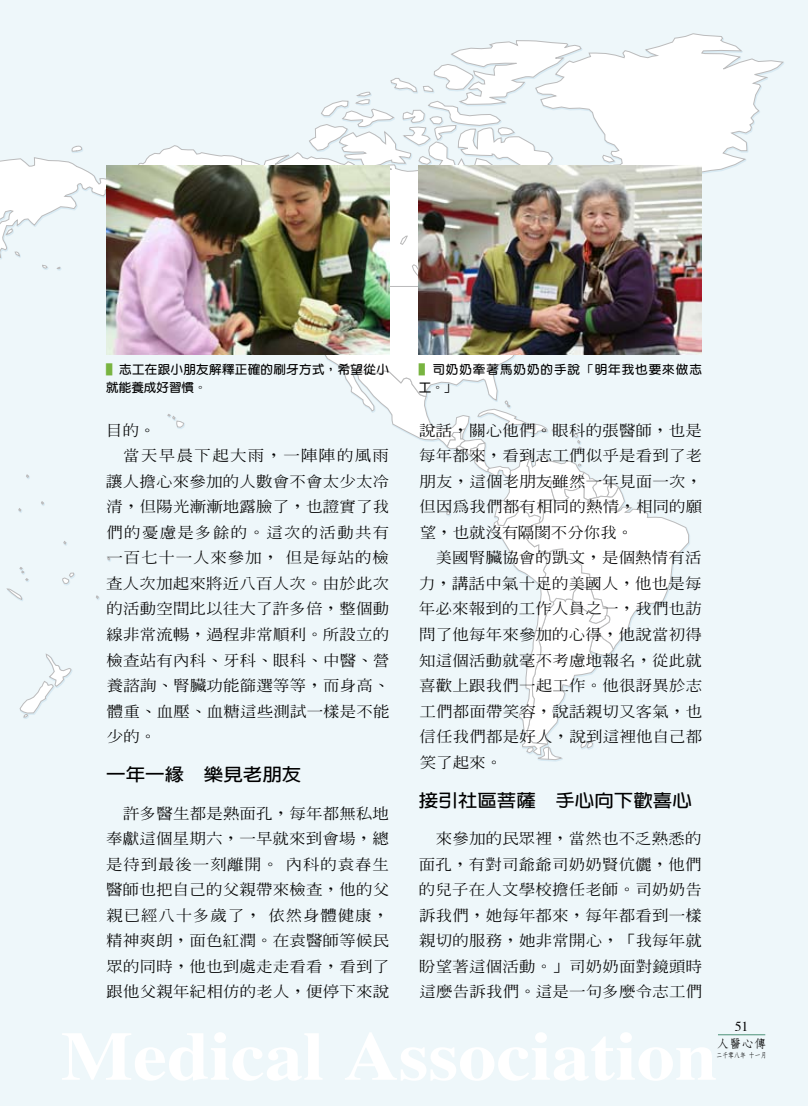
<style>
.page{position:relative;width:808px;height:1106px;background:#e8f4f8}
.page>*{position:absolute;margin:0;border:0;box-sizing:border-box;transform-origin:0 0}
.t1{font:700 17.55px "Lin Gothic";color:#000;scale:1.11 1}
.t2{font:500 14.85px/25.5px "Inn Ming";letter-spacing:.01em;color:#000;text-align:justify;scale:1.11 1}
.t3{font:500 14.85px "Inn Ming";letter-spacing:.075em;color:#000;scale:1.11 1}
.t4{font:500 14.85px "Inn Ming";letter-spacing:.05em;color:#000;scale:1.11 1}
.t5{font:500 14.85px "Inn Ming";letter-spacing:.08em;color:#000;scale:1.11 1}
.t6{font:13.65px "Times";color:#000}
.t7{font:700 12.15px/18px "Yen Round";letter-spacing:.025em;color:#000}
.t8{font:700 12.15px/18px "Yen Round";letter-spacing:.075em;color:#000}
.t9{font:700 11.7px "Nan Sung";color:#000;scale:1.05 1}
.t10{font:700 7.2px "Nan Sung";color:#000;scale:.82 1}
.s1{color:#78b440}
</style>
<div class="page">
<svg style="left:19px;top:654px;width:53px;height:65px"></svg>
<svg style="left:18px;top:508px;width:4px;height:5px"></svg>
<svg style="left:41px;top:501px;width:4px;height:5px"></svg>
<svg style="left:26px;top:474px;width:4px;height:5px"></svg>
<svg style="left:96px;top:595px;width:4px;height:5px"></svg>
<svg style="left:107px;top:557px;width:4px;height:5px"></svg>
<svg style="left:63px;top:541px;width:4px;height:5px"></svg>
<svg style="left:6px;top:567px;width:23px;height:34px"></svg>
<svg style="left:62px;top:572px;width:13px;height:13px"></svg>
<svg style="left:536px;top:34px;width:247px;height:140px"></svg>
<svg style="left:615px;top:154px;width:4px;height:11px"></svg>
<svg style="left:309px;top:323px;width:381px;height:438px"></svg>
<svg style="left:167px;top:414px;width:18px;height:15px"></svg>
<svg style="left:292px;top:41px;width:323px;height:282px"></svg>
<svg style="left:0;top:145px;width:292px;height:125px"></svg>
<hr style="left:718px;top:1034px;width:47px;height:1px;background:#55977f">
<img style="left:106px;top:166px;width:283px;height:188px">
<img style="left:419px;top:166px;width:283px;height:188px">
<p class="t7" style="left:106px;top:360px;width:284px"><span class="s1">▌</span>志工在跟小朋友解釋正確的刷牙方式，希望從小就能養成好習慣。</p>
<p class="t8" style="left:419px;top:360px;width:284px"><span class="s1">▌</span>司奶奶牽著馬奶奶的手說「明年我也要來做志工。」</p>
<p class="t2" style="left:106px;top:417px;width:46px">目的。</p>
<p class="t5" style="left:123px;top:448px;width:241px">當天早晨下起大雨，一陣陣的風雨</p>
<p class="t2" style="left:106px;top:468px;width:256px">讓人擔心來參加的人數會不會太少太冷</p>
<p class="t2" style="left:106px;top:494px;width:256px">清，但陽光漸漸地露臉了，也證實了我</p>
<p class="t3" style="left:107px;top:525px;width:256px">們的憂慮是多餘的。這次的活動共有</p>
<p class="t4" style="left:107px;top:550px;width:256px">一百七十一人來參加，但是每站的檢</p>
<p class="t2" style="left:106px;top:570px;width:256px">查人次加起來將近八百人次。由於此次</p>
<p class="t2" style="left:106px;top:596px;width:256px">的活動空間比以往大了許多倍，整個動</p>
<p class="t2" style="left:107px;top:621px;width:256px">線非常流暢，過程非常順利。所設立的</p>
<p class="t2" style="left:107px;top:647px;width:256px">檢查站有內科、牙科、眼科、中醫、營</p>
<p class="t2" style="left:107px;top:672px;width:256px">養諮詢、腎臟功能篩選等等，而身高、</p>
<p class="t2" style="left:107px;top:698px;width:256px">體重、血壓、血糖這些測試一樣是不能</p>
<p class="t2" style="left:107px;top:723px;width:46px">少的。</p>
<p class="t1" style="left:106px;top:765px;width:177px">一年一緣 樂見老朋友</p>
<p class="t2" style="left:106px;top:800px;width:257px;text-indent:17px">許多醫生都是熟面孔，每年都無私地奉獻這個星期六，一早就來到會場，總是待到最後一刻離開。內科的袁春生醫師也把自己的父親帶來檢查，他的父親已經八十多歲了，依然身體健康，精神爽朗，面色紅潤。在袁醫師等候民眾的同時，他也到處走走看看，看到了跟他父親年紀相仿的老人，便停下來說</p>
<p class="t2" style="left:419px;top:417px;width:257px">說話，關心他們。眼科的張醫師，也是每年都來，看到志工們似乎是看到了老朋友，這個老朋友雖然一年見面一次，但因為我們都有相同的熱情，相同的願望，也就沒有隔閡不分你我。</p>
<p class="t2" style="left:419px;top:545px;width:257px;text-indent:17px">美國腎臟協會的凱文，是個熱情有活力，講話中氣十足的美國人，他也是每年必來報到的工作人員之一，我們也訪問了他每年來參加的心得，他說當初得知這個活動就毫不考慮地報名，從此就喜歡上跟我們一起工作。他很訝異於志工們都面帶笑容，說話親切又客氣，也信任我們都是好人，說到這裡他自己都笑了起來。</p>
<p class="t1" style="left:419px;top:791px;width:247px">接引社區菩薩 手心向下歡喜心</p>
<p class="t2" style="left:419px;top:825px;width:257px;text-indent:17px">來參加的民眾裡，當然也不乏熟悉的面孔，有對司爺爺司奶奶賢伉儷，他們的兒子在人文學校擔任老師。司奶奶告訴我們，她每年都來，每年都看到一樣親切的服務，她非常開心，「我每年就盼望著這個活動。」司奶奶面對鏡頭時這麼告訴我們。這是一句多麼令志工們</p>
<p class="t6" style="left:735px;top:1013px;width:15px">51</p>
<p class="t9" style="left:717px;top:1037px;width:49px">人醫心傳</p>
<p class="t10" style="left:716px;top:1051px;width:63px">二千零八年 十一月</p>
</div>
